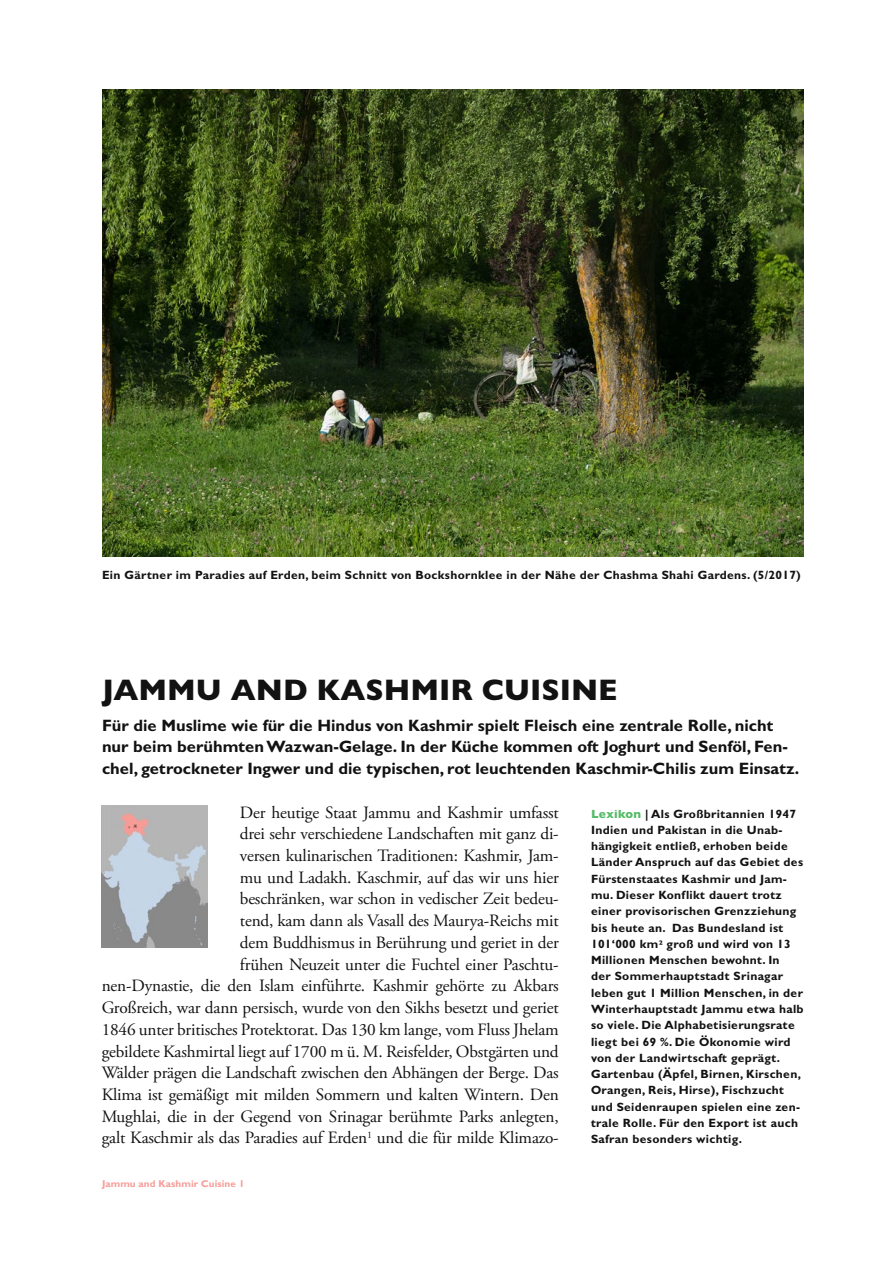
<style>
.page{position:relative;width:893px;height:1263px;background:#fff}
.page>*{position:absolute;margin:0;border:0;box-sizing:border-box;transform-origin:0 0}
.t1{font:800 30px "Gill Sans MT Pro";color:#121212}
.t2{font:17.25px/21.8px "Adobe Garamond Pro";letter-spacing:-.01em;color:#121212;text-align:justify}
.t3{font:700 16.5px/21.8px "Gill Sans MT Pro";color:#121212}
.t4{font:700 12px/16.4px "Gill Sans MT Pro";letter-spacing:.025em;color:#121212}
.t5{font:700 9.9px "Gill Sans MT Pro";letter-spacing:.01em;color:#f79c97}
.s1{font-weight:800;color:#56bc69}
</style>
<div class="page">
<img style="left:102px;top:89px;width:702px;height:468px">
<img style="left:102px;top:806px;width:106px;height:141px">
<p class="t4" style="left:102px;top:566px;width:700px">Ein Gärtner im Paradies auf Erden, beim Schnitt von Bockshornklee in der Nähe der Chashma Shahi Gardens. (5/2017)</p>
<h1 class="t1" style="left:102px;top:672px;width:517px">JAMMU AND KASHMIR CUISINE</h1>
<p class="t3" style="left:102px;top:714px;width:699px">Für die Muslime wie für die Hindus von Kashmir spielt Fleisch eine zentrale Rolle, nicht nur beim berühmten Wazwan-Gelage. In der Küche kommen oft Joghurt und Senföl, Fen&shy;chel, getrockneter Ingwer und die typischen, rot leuchtenden Kaschmir-Chilis zum Einsatz.</p>
<p class="t4" style="left:591px;top:805px;width:214px"><span class="s1">Lexikon</span> | Als Großbritannien 1947<br>Indien und Pakistan in die Unab&shy;hängigkeit entließ, erhoben beide Länder Anspruch auf das Gebiet des Fürstenstaates Kashmir und Jam&shy;mu. Dieser Konflikt dauert trotz einer provisorischen Grenzziehung bis heute an. Das Bundesland ist 101‘000 km² groß und wird von 13<br>Millionen Menschen bewohnt. In<br>der Sommerhauptstadt Srinagar leben gut 1 Million Menschen, in der Winterhauptstadt Jammu etwa halb so viele. Die Alphabetisierungsrate liegt bei 69 %. Die Ökonomie wird von der Landwirtschaft geprägt.<br>Gartenbau (Äpfel, Birnen, Kirschen, Orangen, Reis, Hirse), Fischzucht und Seidenraupen spielen eine zen&shy;trale Rolle. Für den Export ist auch Safran besonders wichtig.</p>
<p class="t2" style="left:240px;top:802px;width:320px">Der heutige Staat Jammu and Kashmir umfasst drei sehr verschiedene Landschaften mit ganz di&shy;versen kulinarischen Traditionen: Kashmir, Jam&shy;mu und Ladakh. Kaschmir, auf das wir uns hier beschränken, war schon in vedischer Zeit bedeu&shy;tend, kam dann als Vasall des Maurya-Reichs mit dem Buddhismus in Berührung und geriet in der frühen Neuzeit unter die Fuchtel einer Paschtu-</p>
<p class="t2" style="left:102px;top:975px;width:459px">nen-Dynastie, die den Islam einführte. Kashmir gehörte zu Akbars Großreich, war dann persisch, wurde von den Sikhs besetzt und geriet 1846 unter britisches Protektorat. Das 130 km lange, vom Fluss Jhelam gebildete Kashmirtal liegt auf 1700 m ü. M. Reisfelder, Obstgärten und Wälder prägen die Landschaft zwischen den Abhängen der Berge. Das Klima ist gemäßigt mit milden Sommern und kalten Wintern. Den Mughlai, die in der Gegend von Srinagar berühmte Parks anlegten, galt Kaschmir als das Paradies auf Erden<sup>1</sup> und die für milde Klimazo-</p>
<p class="t5" style="left:102px;top:1177px;width:144px">Jammu and Kashmir Cuisine 1</p>
</div>
